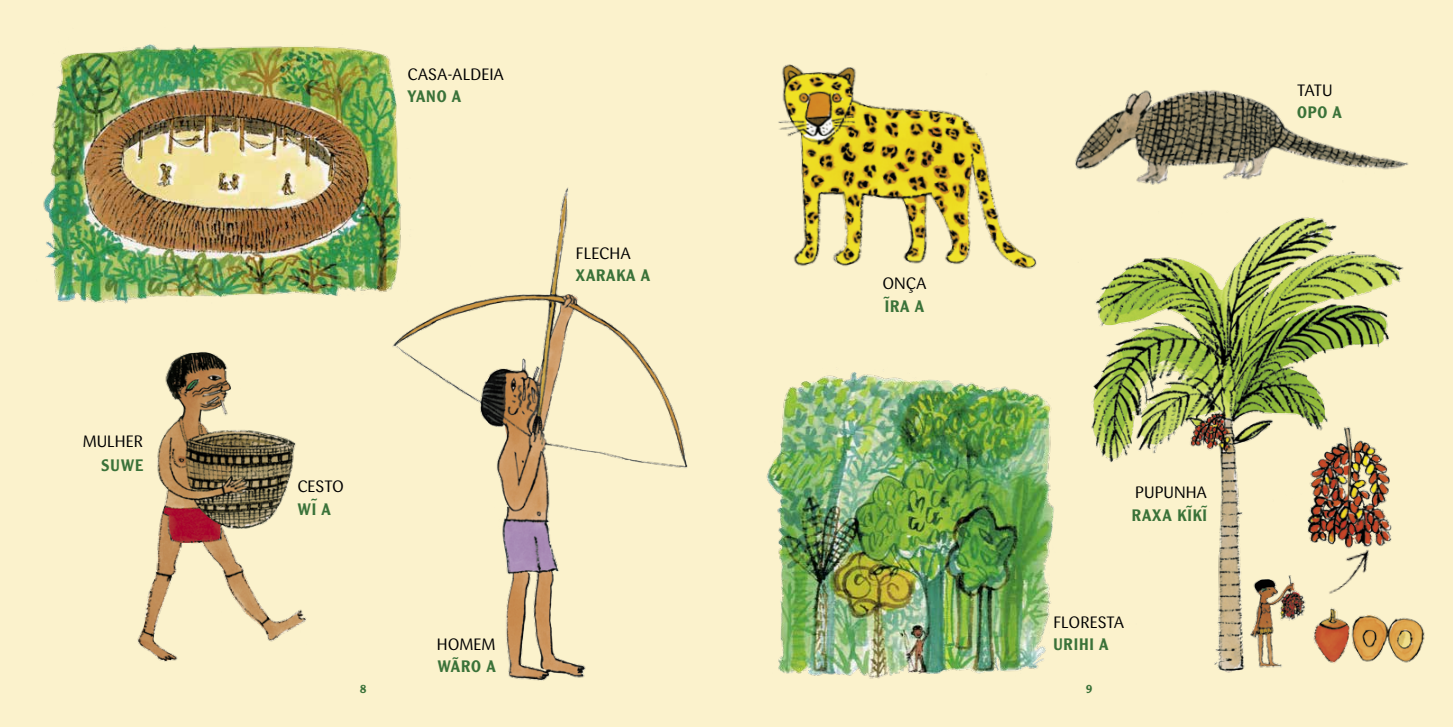
<style>
.page{position:relative;width:1453px;height:727px;background:#fff}
.page>*{position:absolute;margin:0;border:0;box-sizing:border-box;transform-origin:0 0}
.t1{font:16.25px "Sari";color:#000}
.t2{font:500 16.25px "Clearface Gothic LT Std";letter-spacing:.05em;color:#3a7239}
.t3{font:500 11.88px "Clearface Gothic LT Std";color:#3a7239}
</style>
<div class="page">
<div style="left:0;top:0;width:1453px;height:726px;background:#fbf2cc"></div>
<img style="left:778px;top:64px;width:259px;height:205px">
<img style="left:137px;top:352px;width:169px;height:310px">
<img style="left:1091px;top:217px;width:313px;height:456px">
<img style="left:1313px;top:606px;width:112px;height:59px">
<img style="left:766px;top:372px;width:288px;height:307px">
<img style="left:43px;top:44px;width:355px;height:260px">
<img style="left:1075px;top:90px;width:334px;height:95px">
<img style="left:379px;top:175px;width:309px;height:506px">
<img style="left:1315px;top:542px;width:66px;height:56px">
<p class="t1" style="left:83px;top:431px;width:62px">MULHER</p>
<p class="t2" style="left:101px;top:454px;width:43px">SUWE</p>
<p class="t1" style="left:407px;top:65px;width:98px">CASA-ALDEIA</p>
<p class="t2" style="left:407px;top:86px;width:55px">YANO A</p>
<p class="t1" style="left:576px;top:244px;width:56px">FLECHA</p>
<p class="t2" style="left:576px;top:265px;width:76px">XARAKA A</p>
<p class="t1" style="left:882px;top:274px;width:46px">ONÇA</p>
<p class="t2" style="left:885px;top:295px;width:41px">IRA A</p>
<p class="t2" style="left:884px;top:292px;width:6px">˜</p>
<p class="t1" style="left:297px;top:477px;width:48px">CESTO</p>
<p class="t2" style="left:297px;top:499px;width:35px">WI A</p>
<p class="t2" style="left:312px;top:494px;width:6px">˜</p>
<p class="t1" style="left:1135px;top:483px;width:73px">PUPUNHA</p>
<p class="t2" style="left:1132px;top:505px;width:77px">RAXA KIKI</p>
<p class="t2" style="left:1187px;top:501px;width:21px">˜ ˜</p>
<p class="t1" style="left:437px;top:634px;width:60px">HOMEM</p>
<p class="t2" style="left:437px;top:656px;width:60px">WÃRO A</p>
<p class="t1" style="left:1053px;top:612px;width:72px">FLORESTA</p>
<p class="t2" style="left:1053px;top:634px;width:57px">URIHI A</p>
<p class="t3" style="left:360px;top:681px;width:8px">8</p>
<p class="t3" style="left:1086px;top:681px;width:8px">9</p>
<p class="t1" style="left:1297px;top:81px;width:37px">TATU</p>
<p class="t2" style="left:1297px;top:102px;width:46px">OPO A</p>
</div>
